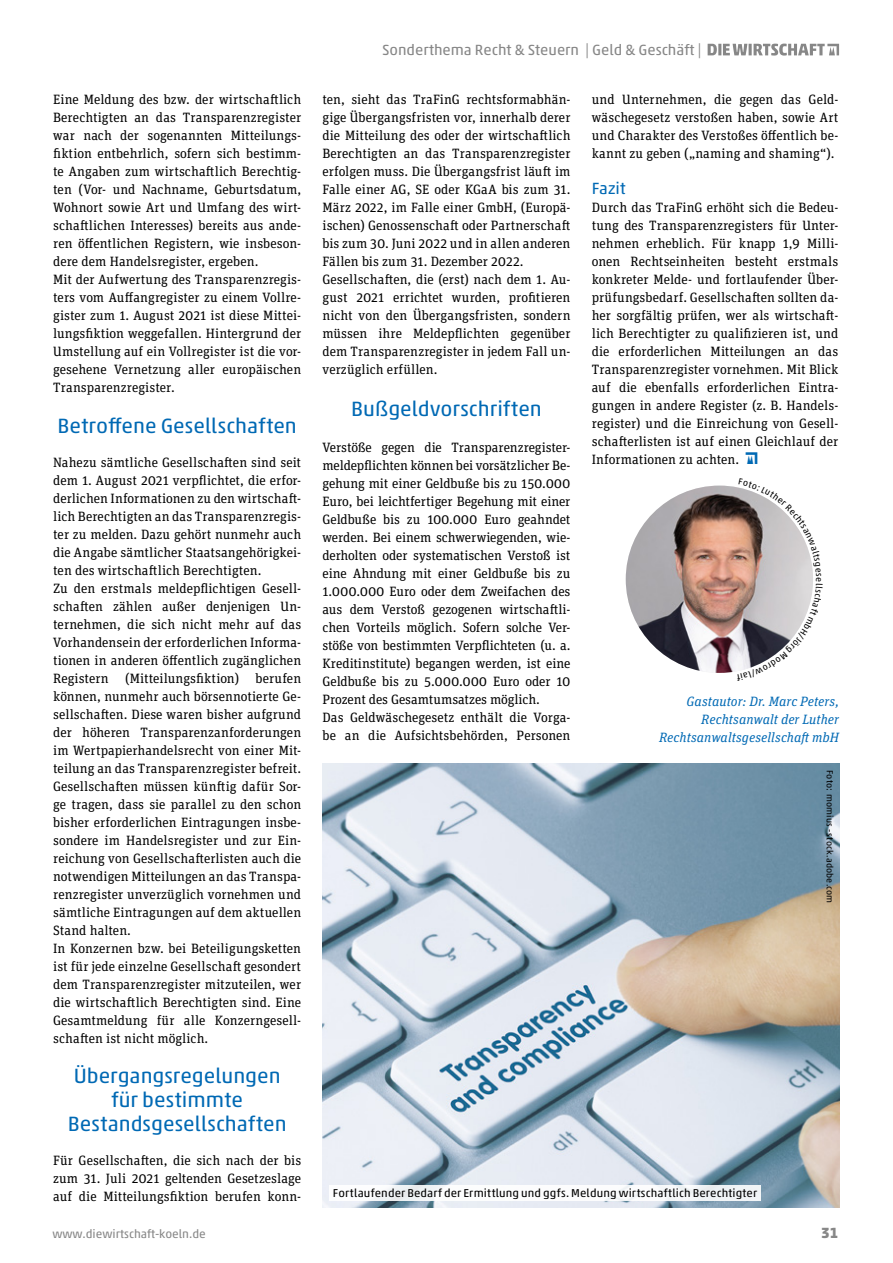
<style>
.page{position:relative;width:893px;height:1263px;background:#fff}
.page>*{position:absolute;margin:0;border:0;box-sizing:border-box;transform-origin:0 0}
.t1{font:21px/24px "Akko Pro";letter-spacing:.005em;color:#0069b4;text-align:center}
.t2{font:16.5px "Akko Pro";letter-spacing:.005em;color:#0069b4}
.t3{font:15px "Akko Pro";color:#878787}
.t4{font:700 15px "Akko Pro";color:#878787}
.t5{font:13.5px/18px "Unit Slab OT";letter-spacing:.005em;color:#000}
.t6{font:italic 13.5px/18px "Unit Slab OT";letter-spacing:.01em;color:#0069b4;text-align:right}
.t7{font:12px "Akko Pro";color:#878787}
.t8{font:11.55px "Akko Pro";letter-spacing:.015em;color:#000}
.t9{font:9px "Akko Pro";letter-spacing:.02em;color:#000}
</style>
<div class="page">
<svg style="left:708px;top:44px;width:131px;height:12px"></svg>
<img style="left:322px;top:763px;width:518px;height:445px">
<img style="left:626px;top:486px;width:187px;height:187px;border-radius:94px">
<div style="left:329px;top:1184px;width:432px;height:16px;background:linear-gradient(to right,#fbfbfc,#f4f7f8)"></div>
<svg style="left:736px;top:487px;width:77px;height:184px"></svg>
<p class="t5" style="left:53px;top:90px;width:250px">Eine Meldung des bzw. der wirtschaftlich Berechtigten an das Transparenzregister war nach der sogenannten Mitteilungs&shy;fiktion entbehrlich, sofern sich bestimm&shy;te Angaben zum wirtschaftlich Berechtig&shy;ten (Vor- und Nachname, Geburtsdatum, Wohnort sowie Art und Umfang des wirt&shy;schaftlichen Interesses) bereits aus ande&shy;ren öffentlichen Registern, wie insbeson&shy;dere dem Handelsregister, ergeben.<br>Mit der Aufwertung des Transparenzregis&shy;ters vom Auffangregister zu einem Vollre&shy;gister zum 1. August 2021 ist diese Mittei&shy;lungsfiktion weggefallen. Hintergrund der Umstellung auf ein Vollregister ist die vor&shy;gesehene Vernetzung aller europäischen Transparenzregister.</p>
<h1 class="t1" style="left:58px;top:413px;width:241px">Betroffene Gesellschaften</h1>
<p class="t5" style="left:53px;top:453px;width:250px">Nahezu sämtliche Gesellschaften sind seit dem 1. August 2021 verpflichtet, die erfor&shy;derlichen Informationen zu den wirtschaft&shy;lich Berechtigten an das Transparenzregis&shy;ter zu melden. Dazu gehört nunmehr auch die Angabe sämtlicher Staatsangehörigkei&shy;ten des wirtschaftlich Berechtigten.<br>Zu den erstmals meldepflichtigen Gesell&shy;schaften zählen außer denjenigen Un&shy;ternehmen, die sich nicht mehr auf das Vorhandensein der erforderlichen Informa&shy;tionen in anderen öffentlich zugänglichen Registern (Mitteilungsfiktion) berufen können, nunmehr auch börsennotierte Ge&shy;sellschaften. Diese waren bisher aufgrund der höheren Transparenzanforderungen im Wertpapierhandelsrecht von einer Mit&shy;teilung an das Transparenzregister befreit.<br>Gesellschaften müssen künftig dafür Sor&shy;ge tragen, dass sie parallel zu den schon bisher erforderlichen Eintragungen insbe&shy;sondere im Handelsregister und zur Ein&shy;reichung von Gesellschafterlisten auch die notwendigen Mitteilungen an das Transpa&shy;renzregister unverzüglich vornehmen und sämtliche Eintragungen auf dem aktuellen Stand halten.<br>In Konzernen bzw. bei Beteiligungsketten ist für jede einzelne Gesellschaft gesondert dem Transparenzregister mitzuteilen, wer die wirtschaftlich Berechtigten sind. Eine Gesamtmeldung für alle Konzerngesell&shy;schaften ist nicht möglich.</p>
<h1 class="t1" style="left:68px;top:1063px;width:220px">Übergangsregelungen für bestimmte<br>Bestandsgesellschaften</h1>
<p class="t5" style="left:53px;top:1151px;width:250px;text-align:justify">Für Gesellschaften, die sich nach der bis zum 31. Juli 2021 geltenden Gesetzeslage auf die Mitteilungsfiktion berufen konn-</p>
<p class="t3" style="left:382px;top:40px;width:321px">Sonderthema Recht &amp; Steuern | Geld &amp; Geschäft |</p>
<p class="t5" style="left:322px;top:90px;width:250px">ten, sieht das TraFinG rechtsformabhän&shy;gige Übergangsfristen vor, innerhalb derer die Mitteilung des oder der wirtschaftlich Berechtigten an das Transparenzregister erfolgen muss. Die Übergangsfrist läuft im Falle einer AG, SE oder KGaA bis zum 31.<br>März 2022, im Falle einer GmbH, (Europä&shy;ischen) Genossenschaft oder Partnerschaft bis zum 30. Juni 2022 und in allen anderen Fällen bis zum 31. Dezember 2022.<br>Gesellschaften, die (erst) nach dem 1. Au&shy;gust 2021 errichtet wurden, profitieren nicht von den Übergangsfristen, sondern müssen ihre Meldepflichten gegenüber dem Transparenzregister in jedem Fall un&shy;verzüglich erfüllen.</p>
<h1 class="t1" style="left:351px;top:397px;width:192px">Bußgeldvorschriften</h1>
<p class="t5" style="left:322px;top:438px;width:250px">Verstöße gegen die Transparenzregister&shy;meldepflichten können bei vorsätzlicher Be&shy;gehung mit einer Geldbuße bis zu 150.000<br>Euro, bei leichtfertiger Begehung mit einer Geldbuße bis zu 100.000 Euro geahndet werden. Bei einem schwerwiegenden, wie&shy;derholten oder systematischen Verstoß ist eine Ahndung mit einer Geldbuße bis zu 1.000.000 Euro oder dem Zweifachen des aus dem Verstoß gezogenen wirtschaftli&shy;chen Vorteils möglich. Sofern solche Ver&shy;stöße von bestimmten Verpflichteten (u. a.<br>Kreditinstitute) begangen werden, ist eine Geldbuße bis zu 5.000.000 Euro oder 10<br>Prozent des Gesamtumsatzes möglich.<br>Das Geldwäschegesetz enthält die Vorga&shy;be an die Aufsichtsbehörden, Personen</p>
<p class="t5" style="left:592px;top:90px;width:248px;text-align:justify">und Unternehmen, die gegen das Geld&shy;wäschegesetz verstoßen haben, sowie Art und Charakter des Verstoßes öffentlich be&shy;kannt zu geben („naming and shaming“).</p>
<p class="t2" style="left:592px;top:179px;width:35px">Fazit</p>
<p class="t5" style="left:592px;top:198px;width:248px;text-align:justify">Durch das TraFinG erhöht sich die Bedeu&shy;tung des Transparenzregisters für Unter&shy;nehmen erheblich. Für knapp 1,9 Milli&shy;onen Rechtseinheiten besteht erstmals konkreter Melde- und fortlaufender Über&shy;prüfungsbedarf. Gesellschaften sollten da&shy;her sorgfältig prüfen, wer als wirtschaft&shy;lich Berechtigter zu qualifizieren ist, und die erforderlichen Mitteilungen an das Transparenzregister vornehmen. Mit Blick auf die ebenfalls erforderlichen Eintra&shy;gungen in andere Register (z. B. Handels&shy;register) und die Einreichung von Gesell&shy;schafterlisten ist auf einen Gleichlauf der Informationen zu achten.</p>
<p class="t6" style="left:659px;top:692px;width:181px">Gastautor: Dr. Marc Peters,<br>Rechtsanwalt der Luther<br>Rechtsanwaltsgesellschaft mbH</p>
<p class="t9" style="left:835px;top:770px;width:135px;rotate:90deg">Foto: momius - stock.adobe.com</p>
<p class="t8" style="left:333px;top:1186px;width:426px">Fortlaufender Bedarf der Ermittlung und ggfs. Meldung wirtschaftlich Berechtigter</p>
<p class="t7" style="left:52px;top:1227px;width:155px">www.diewirtschaft-koeln.de</p>
<p class="t4" style="left:821px;top:1224px;width:19px">31</p>
</div>
